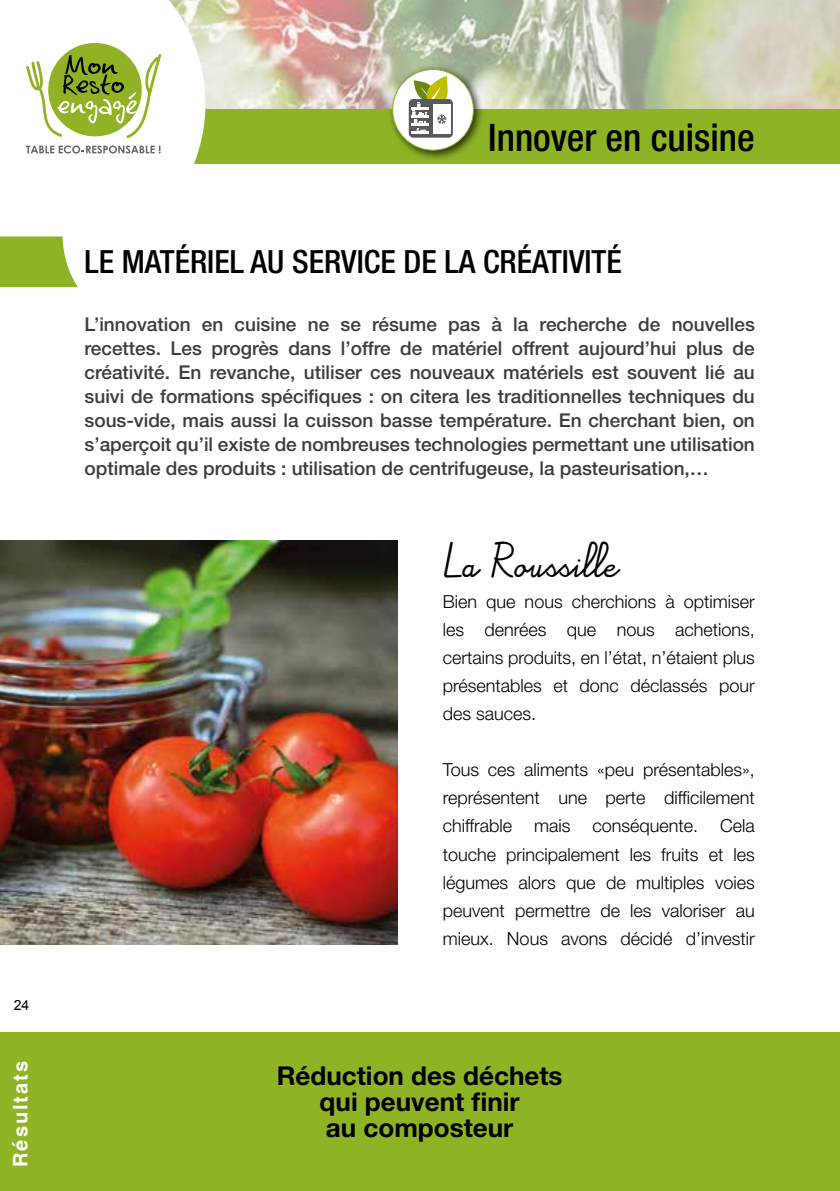
<style>
.page{position:relative;width:840px;height:1191px;background:#fff}
.page>*{position:absolute;margin:0;border:0;box-sizing:border-box;transform-origin:0 0}
.t1{font:500 condensed 38px "Helvetica Neue LT Std";color:#000}
.t2{font:500 condensed 32px "Helvetica Neue LT Std";color:#000}
.t3{font:700 26px/26px "Helvetica Neue LT Std";color:#000;text-align:center}
.t4{font:24px "Alamain";color:#000}
.t5{font:700 20px "Helvetica";letter-spacing:.1em;color:#fff}
.t6{font:500 19px/24px "Helvetica Neue LT Std";color:#3c3c3b;text-align:justify}
.t7{font:300 18px/28px "Helvetica Neue LT Std";color:#000;text-align:justify}
.t8{font:14px "Arial";color:#000}
</style>
<div class="page">
<svg style="left:205px;top:0;width:634px;height:110px;background:#cac7b0"></svg>
<div style="left:41px;top:110px;width:798px;height:54px;background:#8eb325"></div>
<svg style="left:27px;top:0;width:178px;height:164px"></svg>
<div style="left:0;top:1032px;width:839px;height:159px;background:#8eb325"></div>
<div style="left:48px;top:43px;width:94px;height:93px;background:#8fb324;border-radius:50%"></div>
<svg style="left:26px;top:54px;width:135px;height:84px"></svg>
<svg style="left:26px;top:145px;width:134px;height:8px"></svg>
<svg style="left:0;top:236px;width:78px;height:51px;background:#9dbd43"></svg>
<img style="left:0;top:540px;width:397px;height:404px">
<div style="left:387px;top:64px;width:97px;height:97px;background:#000;opacity:.75"></div>
<div style="left:392px;top:69px;width:81px;height:81px;background:#fff;border-radius:50%"></div>
<div style="left:392px;top:69px;width:81px;height:82px;border:1px solid #8eb325;border-radius:50%"></div>
<svg style="left:408px;top:99px;width:44px;height:39px"></svg>
<div style="left:432px;top:104px;width:18px;height:30px;background:#fff"></div>
<svg style="left:411px;top:76px;width:39px;height:57px"></svg>
<p class="t8" style="left:14px;top:995px;width:17px">24</p>
<p class="t5" style="left:8px;top:1167px;width:108px;rotate:-90deg">Résultats</p>
<h1 class="t1" style="left:488px;top:115px;width:268px">Innover en cuisine</h1>
<h2 class="t2" style="left:84px;top:243px;width:538px">LE MATÉRIEL AU SERVICE DE LA CRÉATIVITÉ</h2>
<p class="t6" style="left:84px;top:312px;width:671px">L’innovation en cuisine ne se résume pas à la recherche de nouvelles recettes. Les progrès dans l’offre de matériel offrent aujourd’hui plus de créativité. En revanche, utiliser ces nouveaux matériels est souvent lié au suivi de formations spécifiques : on citera les traditionnelles techniques du sous-vide, mais aussi la cuisson basse température. En cherchant bien, on s’aperçoit qu’il existe de nombreuses technologies permettant une utilisation optimale des produits : utilisation de centrifugeuse, la pasteurisation,…</p>
<p class="t4" style="left:442px;top:555px;width:177px">La Roussille</p>
<p class="t7" style="left:442px;top:587px;width:313px">Bien que nous cherchions à optimiser les denrées que nous achetions, certains produits, en l’état, n’étaient plus présentables et donc déclassés pour des sauces.</p>
<p class="t7" style="left:442px;top:755px;width:313px">Tous ces aliments «peu présentables», représentent une perte difficilement chiffrable mais conséquente. Cela touche principalement les fruits et les légumes alors que de multiples voies peuvent permettre de les valoriser au mieux. Nous avons décidé d’investir</p>
<h3 class="t3" style="left:276px;top:1061px;width:287px">Réduction des déchets qui peuvent finir<br>au composteur</h3>
</div>
